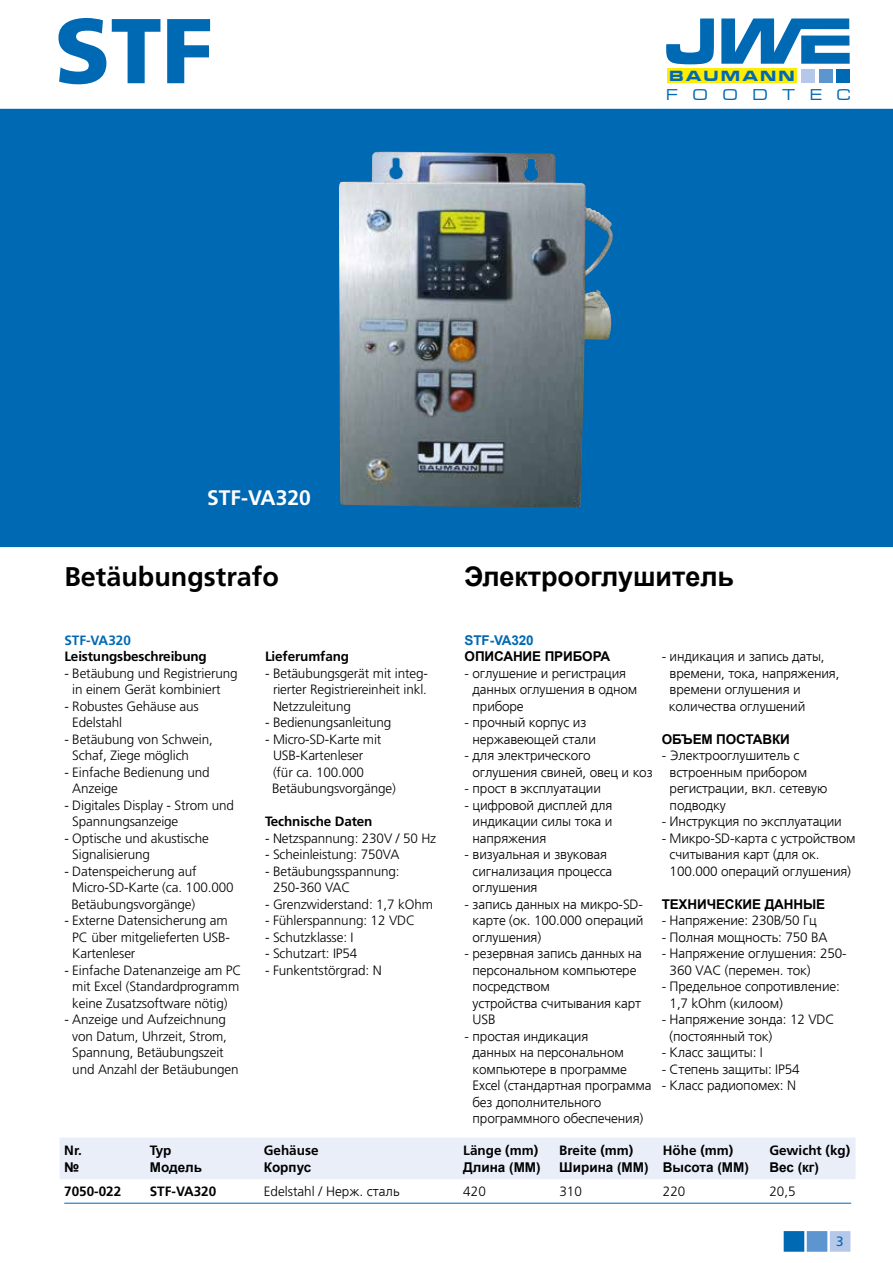
<style>
.page{position:relative;width:893px;height:1263px;background:#fff}
.page>*{position:absolute;margin:0;border:0;box-sizing:border-box;transform-origin:0 0}
.t1{font:900 91.95px "Frutiger";color:#0069b4}
.t2{font:700 27px "Arial";color:#000}
.t3{font:700 27px "Frutiger LT";color:#000}
.t4{font:700 21px "Frutiger LT";color:#fff}
.t5{font:16.35px "Microgramma D Medi Exte";letter-spacing:.93em;color:#0069b4}
.t6{font:15.3px "Microgramma D Bold Exte";letter-spacing:.185em;color:#0069b4}
.t7{font:300 13.5px/16.5px "Frutiger LTCYR";letter-spacing:-.01em;color:#000}
.t8{font:300 13.5px/16.5px "Frutiger";letter-spacing:-.01em;color:#000}
.t9{font:700 13.5px "Frutiger";letter-spacing:-.01em;color:#000}
.t10{font:700 13.5px "Arial";letter-spacing:-.01em;color:#000}
.t11{font:700 13.5px "Arial";letter-spacing:-.01em;color:#0069b4}
.t12{font:700 13.5px "Frutiger";color:#0069b4}
.t13{font:13.5px "Frutiger";color:#0069b4}
.s1{font-family:"Frutiger LTCYR"}
</style>
<div class="page">
<div style="left:830px;top:1231px;width:20px;height:21px;background:#b5c8e9"></div>
<div style="left:807px;top:1231px;width:20px;height:21px;background:#5c95cf;border:2px solid #5c95cf"></div>
<div style="left:784px;top:1231px;width:20px;height:21px;background:#0069b4;border:2px solid #0069b4"></div>
<div style="left:667px;top:68px;width:130px;height:15px;background:#ffed00"></div>
<svg style="left:666px;top:19px;width:48px;height:45px"></svg>
<svg style="left:721px;top:19px;width:129px;height:45px"></svg>
<div style="left:819px;top:69px;width:13px;height:14px;background:#5d95d0"></div>
<div style="left:836px;top:69px;width:14px;height:14px;background:#0069b4"></div>
<div style="left:801px;top:69px;width:14px;height:14px;background:#b5c8e9"></div>
<div style="left:0;top:109px;width:893px;height:438px;background:#0069b4"></div>
<div style="left:60px;top:1137px;width:795px;height:42px;background:#e9eef9;border:2px solid #e9eef9"></div>
<hr style="left:64px;top:1203px;width:787px;height:1px;background:#0069b4">
<img style="left:339px;top:152px;width:275px;height:355px">
<h1 class="t1" style="left:54px;top:-5px;width:160px">STF</h1>
<h3 class="t4" style="left:207px;top:486px;width:105px">STF-VA320</h3>
<p class="t6" style="left:669px;top:65px;width:126px">BAUMANN</p>
<p class="t5" style="left:666px;top:84px;width:186px">FOODTEC</p>
<h2 class="t3" style="left:64px;top:561px;width:216px">Betäubungstrafo</h2>
<h2 class="t2" style="left:464px;top:557px;width:272px">Электрооглушитель</h2>
<p class="t12" style="left:64px;top:632px;width:68px">STF-VA320</p>
<p class="t9" style="left:64px;top:649px;width:144px">Leistungsbeschreibung</p>
<p class="t8" style="left:72px;top:665px;width:167px;text-indent:-8px">- Betäubung und Registrierung in einem Gerät kombiniert</p>
<p class="t8" style="left:72px;top:698px;width:128px;text-indent:-8px">- Robustes Gehäuse aus<br>Edelstahl</p>
<p class="t8" style="left:72px;top:731px;width:142px;text-indent:-8px">- Betäubung von Schwein,<br>Schaf, Ziege möglich</p>
<p class="t8" style="left:72px;top:764px;width:139px;text-indent:-8px">- Einfache Bedienung und<br>Anzeige</p>
<p class="t8" style="left:72px;top:797px;width:163px;text-indent:-8px">- Digitales Display - Strom und<br>Spannungsanzeige</p>
<p class="t8" style="left:72px;top:830px;width:138px;text-indent:-8px">- Optische und akustische<br>Signalisierung</p>
<p class="t8" style="left:72px;top:863px;width:164px;text-indent:-7px">- Datenspeicherung auf<br>Micro-SD-Karte (ca. 100.000<br>Betäubungsvorgänge)</p>
<p class="t8" style="left:72px;top:913px;width:159px;text-indent:-8px">- Externe Datensicherung am<br>PC über mitgelieferten USB-<br>Kartenleser</p>
<p class="t8" style="left:64px;top:962px;width:178px;text-align:center">- Einfache Datenanzeige am PC mit Excel (Standardprogramm keine Zusatzsoftware nötig)</p>
<p class="t8" style="left:72px;top:1012px;width:168px;text-indent:-8px">- Anzeige und Aufzeichnung von Datum, Uhrzeit, Strom,<br>Spannung, Betäubungszeit und Anzahl der Betäubungen</p>
<p class="t9" style="left:265px;top:649px;width:86px">Lieferumfang</p>
<p class="t8" style="left:273px;top:665px;width:156px;text-align:justify;text-indent:-8px">- Betäubungsgerät mit integ&shy;rierter Registriereinheit inkl.<br>Netzzuleitung</p>
<p class="t8" style="left:265px;top:715px;width:128px">- Bedienungsanleitung</p>
<p class="t8" style="left:272px;top:731px;width:125px;text-indent:-7px">- Micro-SD-Karte mit<br>USB-Kartenleser<br>(für ca. 100.000<br>Betäubungsvorgänge)</p>
<p class="t9" style="left:265px;top:814px;width:109px">Technische Daten</p>
<p class="t8" style="left:265px;top:830px;width:173px">- Netzspannung: 230V / 50 Hz</p>
<p class="t8" style="left:265px;top:847px;width:136px">- Scheinleistung: 750VA</p>
<p class="t8" style="left:273px;top:863px;width:128px;text-indent:-8px">- Betäubungsspannung:<br>250-360 VAC</p>
<p class="t8" style="left:265px;top:896px;width:170px">- Grenzwiderstand: 1,7 kOhm</p>
<p class="t8" style="left:265px;top:913px;width:151px">- Fühlerspannung: 12 VDC</p>
<p class="t8" style="left:265px;top:929px;width:90px">- Schutzklasse: I</p>
<p class="t8" style="left:265px;top:946px;width:94px">- Schutzart: IP54</p>
<p class="t8" style="left:265px;top:962px;width:118px">- Funkentstörgrad: N</p>
<p class="t11" style="left:465px;top:631px;width:71px">STF-VA320</p>
<p class="t10" style="left:465px;top:647px;width:147px">ОПИСАНИЕ ПРИБОРА</p>
<p class="t7" style="left:473px;top:665px;width:166px;text-indent:-8px">- оглушение и регистрация данных оглушения в одном приборе</p>
<p class="t7" style="left:473px;top:715px;width:125px;text-indent:-8px">- прочный корпус из нержавеющей стали</p>
<p class="t7" style="left:473px;top:748px;width:182px;text-indent:-8px">- для электрического оглушения свиней, овец и коз</p>
<p class="t7" style="left:465px;top:781px;width:138px">- прост в эксплуатации</p>
<p class="t7" style="left:473px;top:797px;width:141px;text-align:justify;text-indent:-8px">- цифровой дисплей для индикации силы тока и напряжения</p>
<p class="t7" style="left:473px;top:847px;width:141px;text-indent:-8px">- визуальная и звуковая сигнализация процесса оглушения</p>
<p class="t7" style="left:473px;top:896px;width:172px;text-align:justify;text-indent:-8px">- запись данных на микро-SD&shy;карте (ок. 100.000 операций оглушения)</p>
<p class="t7" style="left:473px;top:946px;width:171px;text-indent:-8px">- резервная запись данных на персональном компьютере посредством<br>устройства считывания карт<br>USB</p>
<p class="t7" style="left:473px;top:1028px;width:180px;text-indent:-8px">- простая индикация<br>данных на персональном компьютере в программе<br>Excel (стандартная программа без дополнительного программного обеспечения)</p>
<p class="t7" style="left:669px;top:649px;width:172px;text-indent:-7px">- индикация и запись даты, времени, тока, напряжения, времени оглушения и количества оглушений</p>
<p class="t10" style="left:662px;top:730px;width:130px">ОБЪЕМ ПОСТАВКИ</p>
<p class="t7" style="left:670px;top:748px;width:159px;text-indent:-8px">- Электрооглушитель с встроенным прибором регистрации, вкл. сетевую подводку</p>
<p class="t7" style="left:662px;top:814px;width:182px">- Инструкция по эксплуатации</p>
<p class="t7" style="left:670px;top:830px;width:187px;text-indent:-8px">- Микро-SD-карта с устройством считывания карт (для ок.<br>100.000 операций оглушения)</p>
<p class="t10" style="left:662px;top:894px;width:165px">ТЕХНИЧЕСКИЕ ДАННЫЕ</p>
<p class="t7" style="left:662px;top:913px;width:157px">- Напряжение: 230В/50 Гц</p>
<p class="t7" style="left:662px;top:929px;width:167px">- Полная мощность: 750 ВА</p>
<p class="t7" style="left:670px;top:946px;width:179px;text-indent:-8px">- Напряжение оглушения: 250-<br>360 VAC (перемен. ток)</p>
<p class="t7" style="left:670px;top:979px;width:172px;text-indent:-8px">- Предельное сопротивление:<br>1,7 kOhm (килоом)</p>
<p class="t7" style="left:670px;top:1012px;width:166px;text-indent:-8px">- Напряжение зонда: 12 VDC (постоянный ток)</p>
<p class="t7" style="left:662px;top:1045px;width:103px">- Класс защиты: I</p>
<p class="t7" style="left:662px;top:1061px;width:139px">- Степень защиты: IP54</p>
<p class="t7" style="left:662px;top:1078px;width:136px">- Класс радиопомех: N</p>
<p class="t9" style="left:64px;top:1142px;width:19px">Nr.</p>
<p class="t9" style="left:150px;top:1142px;width:23px">Typ</p>
<p class="t9" style="left:264px;top:1142px;width:56px">Gehäuse</p>
<p class="t9" style="left:463px;top:1142px;width:77px">Länge (mm)</p>
<p class="t9" style="left:559px;top:1142px;width:76px">Breite (mm)</p>
<p class="t9" style="left:663px;top:1142px;width:72px">Höhe (mm)</p>
<p class="t9" style="left:769px;top:1142px;width:82px">Gewicht (kg)</p>
<p class="t10" style="left:64px;top:1157px;width:17px">№</p>
<p class="t10" style="left:150px;top:1157px;width:54px">Модель</p>
<p class="t10" style="left:264px;top:1157px;width:49px">Корпус</p>
<p class="t10" style="left:463px;top:1157px;width:79px">Длина (MM)</p>
<p class="t10" style="left:559px;top:1157px;width:191px">Ширина (MM) Высота (MM)</p>
<p class="t10" style="left:769px;top:1157px;width:51px">Вес (кг)</p>
<p class="t9" style="left:64px;top:1184px;width:59px">7050-022</p>
<p class="t9" style="left:150px;top:1184px;width:68px">STF-VA320</p>
<p class="t8" style="left:264px;top:1184px;width:137px">Edelstahl / <span class="s1">Нерж. сталь</span></p>
<p class="t8" style="left:463px;top:1184px;width:24px">420</p>
<p class="t8" style="left:559px;top:1184px;width:24px">310</p>
<p class="t8" style="left:663px;top:1184px;width:24px">220</p>
<p class="t8" style="left:769px;top:1184px;width:28px">20,5</p>
<p class="t13" style="left:836px;top:1234px;width:9px">3</p>
</div>
